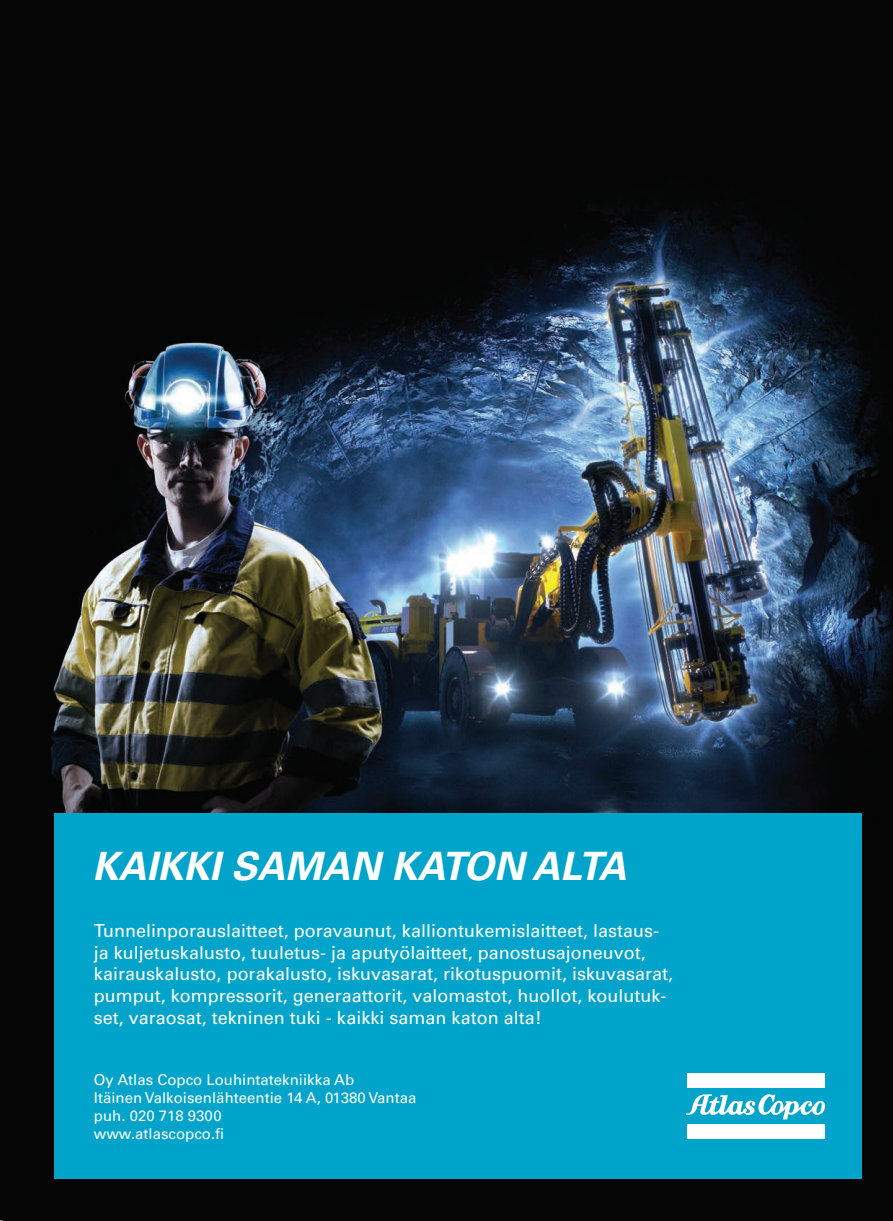
<style>
.page{position:relative;width:893px;height:1221px;background:#fff}
.page>*{position:absolute;margin:0;border:0;box-sizing:border-box;transform-origin:0 0}
.t1{font:italic 700 39px "Univers LT Std";color:#fff}
.t2{font:18px/21.6px "Univers LT Std";color:#fff}
.t3{font:15px/18px "Univers LT Std";color:#fff}
</style>
<div class="page">
<img style="left:0;top:0;width:893px;height:1220px">
<div style="left:54px;top:812px;width:808px;height:366px;background:#00a4ca"></div>
<div style="left:687px;top:1072px;width:137px;height:15px;background:#fff"></div>
<div style="left:687px;top:1124px;width:137px;height:15px;background:#fff"></div>
<svg style="left:686px;top:1094px;width:139px;height:25px"></svg>
<p class="t1" style="left:92px;top:843px;width:536px">KAIKKI SAMAN KATON ALTA</p>
<p class="t2" style="left:94px;top:920px;width:581px">Tunnelinporauslaitteet, poravaunut, kalliontukemislaitteet, lastaus&shy;ja kuljetuskalusto, tuuletus- ja aputyölaitteet, panostusajoneuvot, kairauskalusto, porakalusto, iskuvasarat, rikotuspuomit, iskuvasarat, pumput, kompressorit, generaattorit, valomastot, huollot, koulutuk&shy;set, varaosat, tekninen tuki - kaikki saman katon alta!</p>
<p class="t3" style="left:94px;top:1070px;width:324px">Oy Atlas Copco Louhintatekniikka Ab<br>Itäinen Valkoisenlähteentie 14 A, 01380 Vantaa puh. 020 718 9300<br>www.atlascopco.fi</p>
</div>
